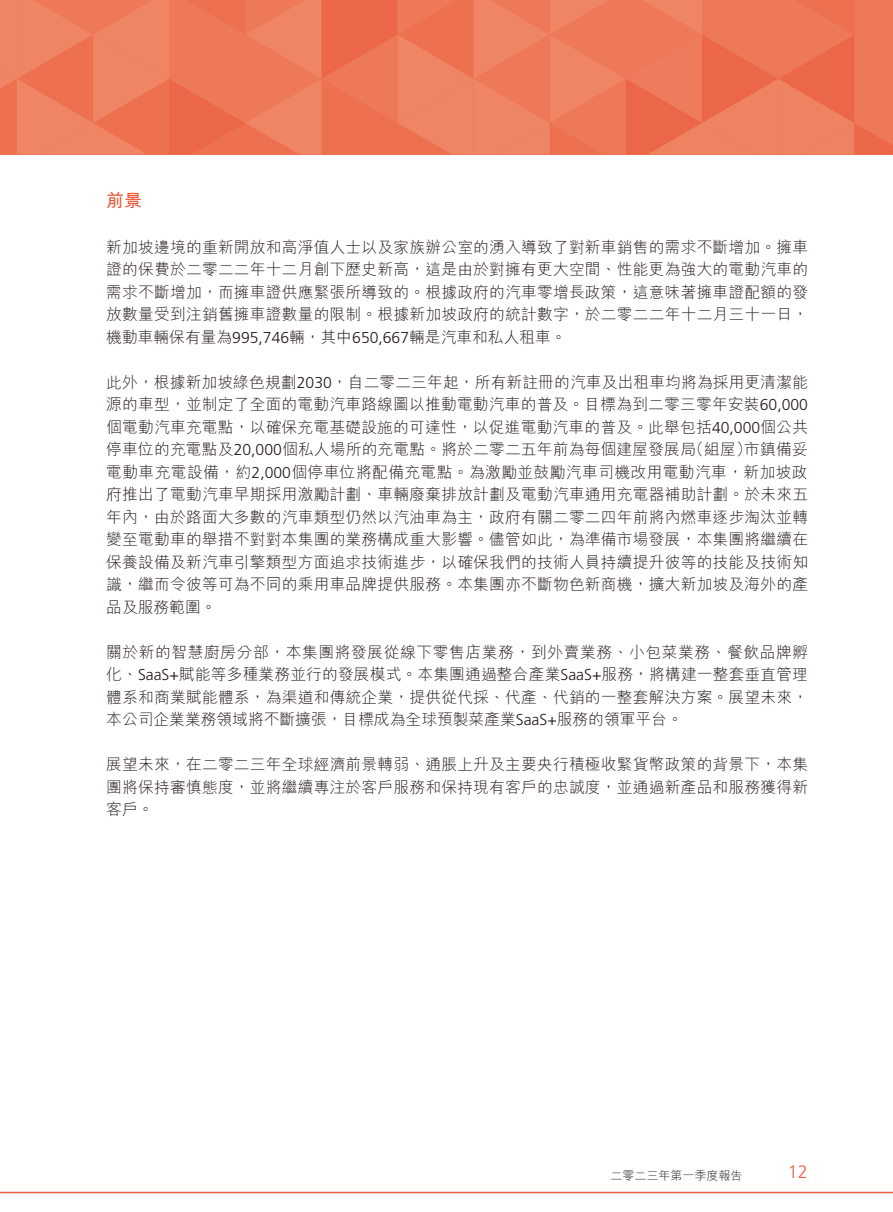
<style>
.page{position:relative;width:893px;height:1212px;background:#fff}
.page>*{position:absolute;margin:0;border:0;box-sizing:border-box;transform-origin:0 0}
.t1{font:300 18px "Frutiger LT Std";color:#eb5e40}
.t2{font:700 18px "M Hei HK";color:#eb5e40}
.t3{font:300 15.75px/22.5px "M Hei HK";letter-spacing:.015em;color:#231916;text-align:justify}
.t4{font:300 12px "M Hei HK";color:#231916}
.s1{font-family:"Frutiger LT Std"}
</style>
<div class="page">
<hr style="left:0;top:1192px;width:893px;height:1px;background:#eb5e40">
<svg style="left:0;top:0;width:893px;height:154px"></svg>
<p class="t2" style="left:106px;top:188px;width:37px">前景</p>
<p class="t3" style="left:106px;top:235px;width:703px">新加坡邊境的重新開放和高淨值人士以及家族辦公室的湧入導致了對新車銷售的需求不斷增加。擁車證的保費於二零二二年十二月創下歷史新高，這是由於對擁有更大空間、性能更為強大的電動汽車的需求不斷增加，而擁車證供應緊張所導致的。根據政府的汽車零增長政策，這意味著擁車證配額的發放數量受到注銷舊擁車證數量的限制。根據新加坡政府的統計數字，於二零二二年十二月三十一日，機動車輛保有量為<span class="s1">995,746</span>輛，其中<span class="s1">650,667</span>輛是汽車和私人租車。</p>
<p class="t3" style="left:106px;top:370px;width:703px">此外，根據新加坡綠色規劃<span class="s1">2030</span>，自二零二三年起，所有新註冊的汽車及出租車均將為採用更清潔能源的車型，並制定了全面的電動汽車路線圖以推動電動汽車的普及。目標為到二零三零年安裝<span class="s1">60,000</span>個電動汽車充電點，以確保充電基礎設施的可達性，以促進電動汽車的普及。此舉包括<span class="s1">40,000</span>個公共停車位的充電點及<span class="s1">20,000</span>個私人場所的充電點。將於二零二五年前為每個建屋發展局（組屋）市鎮備妥電動車充電設備，約<span class="s1">2,000</span>個停車位將配備充電點。為激勵並鼓勵汽車司機改用電動汽車，新加坡政府推出了電動汽車早期採用激勵計劃、車輛廢棄排放計劃及電動汽車通用充電器補助計劃。於未來五年內，由於路面大多數的汽車類型仍然以汽油車為主，政府有關二零二四年前將內燃車逐步淘汰並轉變至電動車的舉措不對對本集團的業務構成重大影響。儘管如此，為準備市場發展，本集團將繼續在保養設備及新汽車引擎類型方面追求技術進步，以確保我們的技術人員持續提升彼等的技能及技術知識，繼而令彼等可為不同的乘用車品牌提供服務。本集團亦不斷物色新商機，擴大新加坡及海外的產品及服務範圍。</p>
<p class="t3" style="left:106px;top:641px;width:703px">關於新的智慧廚房分部，本集團將發展從線下零售店業務，到外賣業務、小包菜業務、餐飲品牌孵化、<span class="s1">SaaS+</span>賦能等多種業務並行的發展模式。本集團通過整合產業<span class="s1">SaaS+</span>服務，將構建一整套垂直管理體系和商業賦能體系，為渠道和傳統企業，提供從代採、代產、代銷的一整套解決方案。展望未來，本公司企業業務領域將不斷擴張，目標成為全球預製菜產業<span class="s1">SaaS+</span>服務的領軍平台。</p>
<p class="t3" style="left:106px;top:753px;width:703px">展望未來，在二零二三年全球經濟前景轉弱、通脹上升及主要央行積極收緊貨幣政策的背景下，本集團將保持審慎態度，並將繼續專注於客戶服務和保持現有客戶的忠誠度，並通過新產品和服務獲得新客戶。</p>
<p class="t4" style="left:610px;top:1169px;width:133px">二零二三年第一季度報告</p>
<p class="t1" style="left:788px;top:1162px;width:22px">12</p>
</div>
